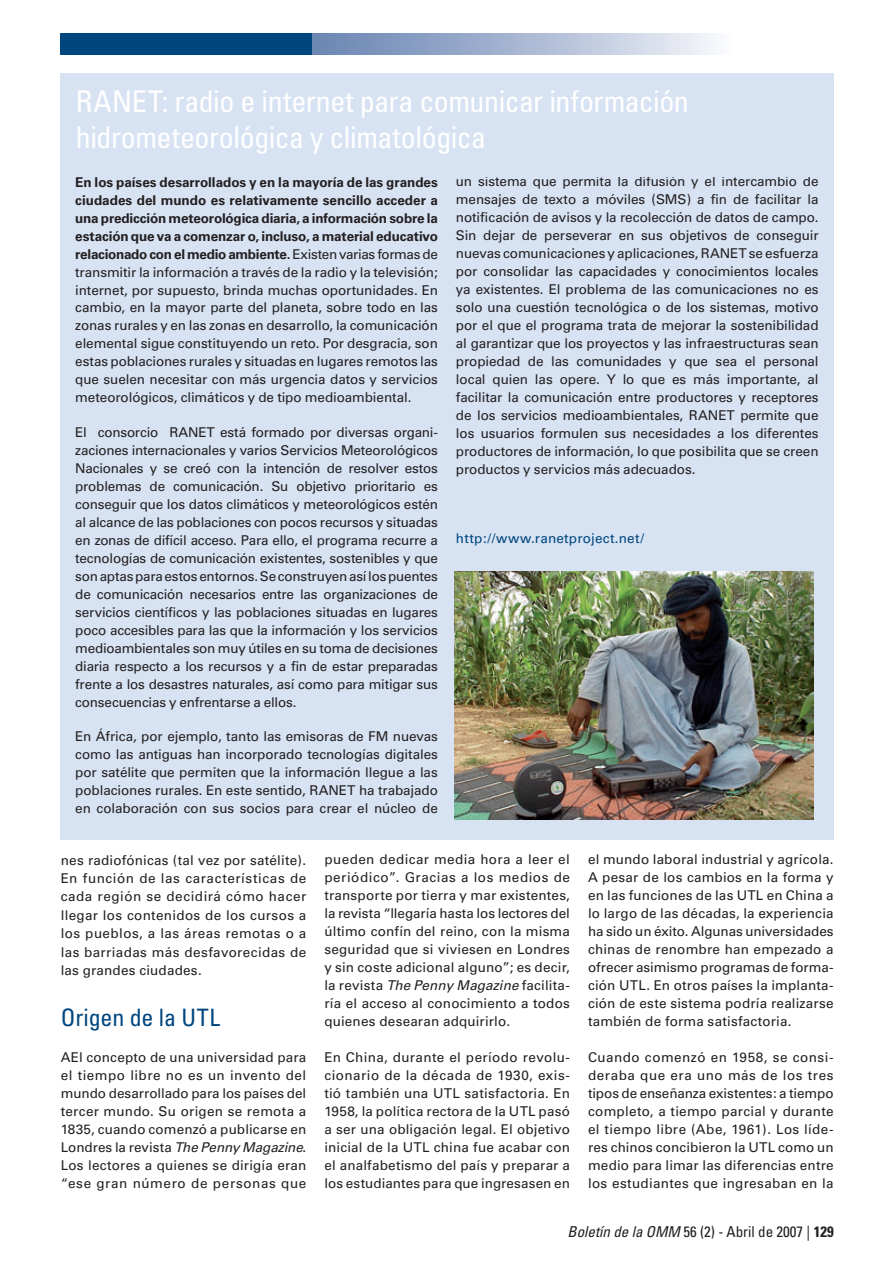
<style>
.page{position:relative;width:894px;height:1263px;background:#fff}
.page>*{position:absolute;margin:0;border:0;box-sizing:border-box;transform-origin:0 0}
.Head1Box{font:condensed 30px/36px "Univers";letter-spacing:-.015em;color:#fff}
.Heading_1__2_lines{font:condensed 24px "Univers";letter-spacing:-.005em;color:#00467e}
.t1{font:condensed 15px "Univers";color:#231f20}
.follow_para_box{font:13.5px/18px "Univers";letter-spacing:-.01em;color:#231f20;text-align:justify}
.follow_para{font:13.5px/18px "Univers";letter-spacing:.015em;color:#231f20;text-align:justify}
._1_para_box{font:13.5px/18px "Univers";letter-spacing:-.01em;color:#231f20;text-align:justify}
.follow_para_box-2{font:13.5px "Univers";letter-spacing:.015em;color:#00467e}
.s1{font-weight:700}
.s2{font-style:italic}
</style>
<div class="page">
<div style="left:60px;top:34px;width:253px;height:21px;background:#00467e"></div>
<div style="left:313px;top:34px;width:421px;height:21px;background:linear-gradient(to right,#6481b0,#f6f6fb)"></div>
<div style="left:60px;top:73px;width:774px;height:766px;background:#d7e3f3"></div>
<img style="left:454px;top:571px;width:359px;height:249px">
<p class="Head1Box" style="left:76px;top:83px;width:615px">RANET: radio e internet para comunicar información hidrometeorológica y climatológica</p>
<p class="_1_para_box" style="left:75px;top:173px;width:364px"><span class="s1">En los países desarrollados y en la mayoría de las grandes ciudades del mundo es relativamente sencillo acceder a una predicción meteorológica diaria, a información sobre la estación que va a comenzar o, incluso, a material educativo relacionado con el medio ambiente.</span> Existen varias formas de transmitir la información a través de la radio y la televisión; internet, por supuesto, brinda muchas oportunidades. En cambio, en la mayor parte del planeta, sobre todo en las zonas rurales y en las zonas en desarrollo, la comunicación elemental sigue constituyendo un reto. Por desgracia, son estas poblaciones rurales y situadas en lugares remotos las que suelen necesitar con más urgencia datos y servicios meteorológicos, climáticos y de tipo medioambiental.</p>
<p class="follow_para_box" style="left:75px;top:423px;width:364px">El consorcio RANET está formado por diversas organi&shy;zaciones internacionales y varios Servicios Meteorológicos Nacionales y se creó con la intención de resolver estos problemas de comunicación. Su objetivo prioritario es conseguir que los datos climáticos y meteorológicos estén al alcance de las poblaciones con pocos recursos y situadas en zonas de difícil acceso. Para ello, el programa recurre a tecnologías de comunicación existentes, sostenibles y que son aptas para estos entornos. Se construyen así los puentes de comunicación necesarios entre las organizaciones de servicios científicos y las poblaciones situadas en lugares poco accesibles para las que la información y los servicios medioambientales son muy útiles en su toma de decisiones diaria respecto a los recursos y a fin de estar preparadas frente a los desastres naturales, así como para mitigar sus consecuencias y enfrentarse a ellos.</p>
<p class="follow_para_box" style="left:75px;top:728px;width:364px">En África, por ejemplo, tanto las emisoras de FM nuevas como las antiguas han incorporado tecnologías digitales por satélite que permiten que la información llegue a las poblaciones rurales. En este sentido, RANET ha trabajado en colaboración con sus socios para crear el núcleo de</p>
<p class="follow_para_box" style="left:456px;top:173px;width:364px">un sistema que permita la difusión y el intercambio de mensajes de texto a móviles (SMS) a fin de facilitar la notificación de avisos y la recolección de datos de campo.<br>Sin dejar de perseverar en sus objetivos de conseguir nuevas comunicaciones y aplicaciones, RANET se esfuerza por consolidar las capacidades y conocimientos locales ya existentes. El problema de las comunicaciones no es solo una cuestión tecnológica o de los sistemas, motivo por el que el programa trata de mejorar la sostenibilidad al garantizar que los proyectos y las infraestructuras sean propiedad de las comunidades y que sea el personal local quien las opere. Y lo que es más importante, al facilitar la comunicación entre productores y receptores de los servicios medioambientales, RANET permite que los usuarios formulen sus necesidades a los diferentes productores de información, lo que posibilita que se creen productos y servicios más adecuados.</p>
<p class="follow_para_box-2" style="left:456px;top:531px;width:190px">http://www.ranetproject.net/</p>
<p class="follow_para" style="left:61px;top:851px;width:247px;line-height:18.5px">nes radiofónicas (tal vez por satélite).<br>En función de las características de cada región se decidirá cómo hacer llegar los contenidos de los cursos a los pueblos, a las áreas remotas o a las barriadas más desfavorecidas de las grandes ciudades.</p>
<p class="Heading_1__2_lines" style="left:61px;top:1002px;width:161px">Origen de la UTL</p>
<p class="follow_para" style="left:61px;top:1049px;width:247px">AEl concepto de una universidad para el tiempo libre no es un invento del mundo desarrollado para los países del tercer mundo. Su origen se remota a 1835, cuando comenzó a publicarse en Londres la revista <span class="s2">The Penny Magazine</span>.<br>Los lectores a quienes se dirigía eran “ese gran número de personas que</p>
<p class="follow_para" style="left:324px;top:851px;width:247px">pueden dedicar media hora a leer el periódico”. Gracias a los medios de transporte por tierra y mar existentes, la revista “llegaría hasta los lectores del último confín del reino, con la misma seguridad que si viviesen en Londres y sin coste adicional alguno”; es decir, la revista <span class="s2">The Penny Magazine</span> facilita&shy;ría el acceso al conocimiento a todos quienes desearan adquirirlo.</p>
<p class="follow_para" style="left:324px;top:1049px;width:247px">En China, durante el período revolu&shy;cionario de la década de 1930, exis&shy;tió también una UTL satisfactoria. En 1958, la política rectora de la UTL pasó a ser una obligación legal. El objetivo inicial de la UTL china fue acabar con el analfabetismo del país y preparar a los estudiantes para que ingresasen en</p>
<p class="follow_para" style="left:588px;top:851px;width:247px">el mundo laboral industrial y agrícola.<br>A pesar de los cambios en la forma y en las funciones de las UTL en China a lo largo de las décadas, la experiencia ha sido un éxito. Algunas universidades chinas de renombre han empezado a ofrecer asimismo programas de forma&shy;ción UTL. En otros países la implanta&shy;ción de este sistema podría realizarse también de forma satisfactoria.</p>
<p class="follow_para" style="left:588px;top:1049px;width:247px">Cuando comenzó en 1958, se consi&shy;deraba que era uno más de los tres tipos de enseñanza existentes: a tiempo completo, a tiempo parcial y durante el tiempo libre (Abe, 1961). Los líde&shy;res chinos concibieron la UTL como un medio para limar las diferencias entre los estudiantes que ingresaban en la</p>
<p class="t1" style="left:568px;top:1223px;width:268px"><span class="s2">Boletín de la OMM</span> 56 (2) - Abril de 2007 | <span class="s1">129</span></p>
</div>
